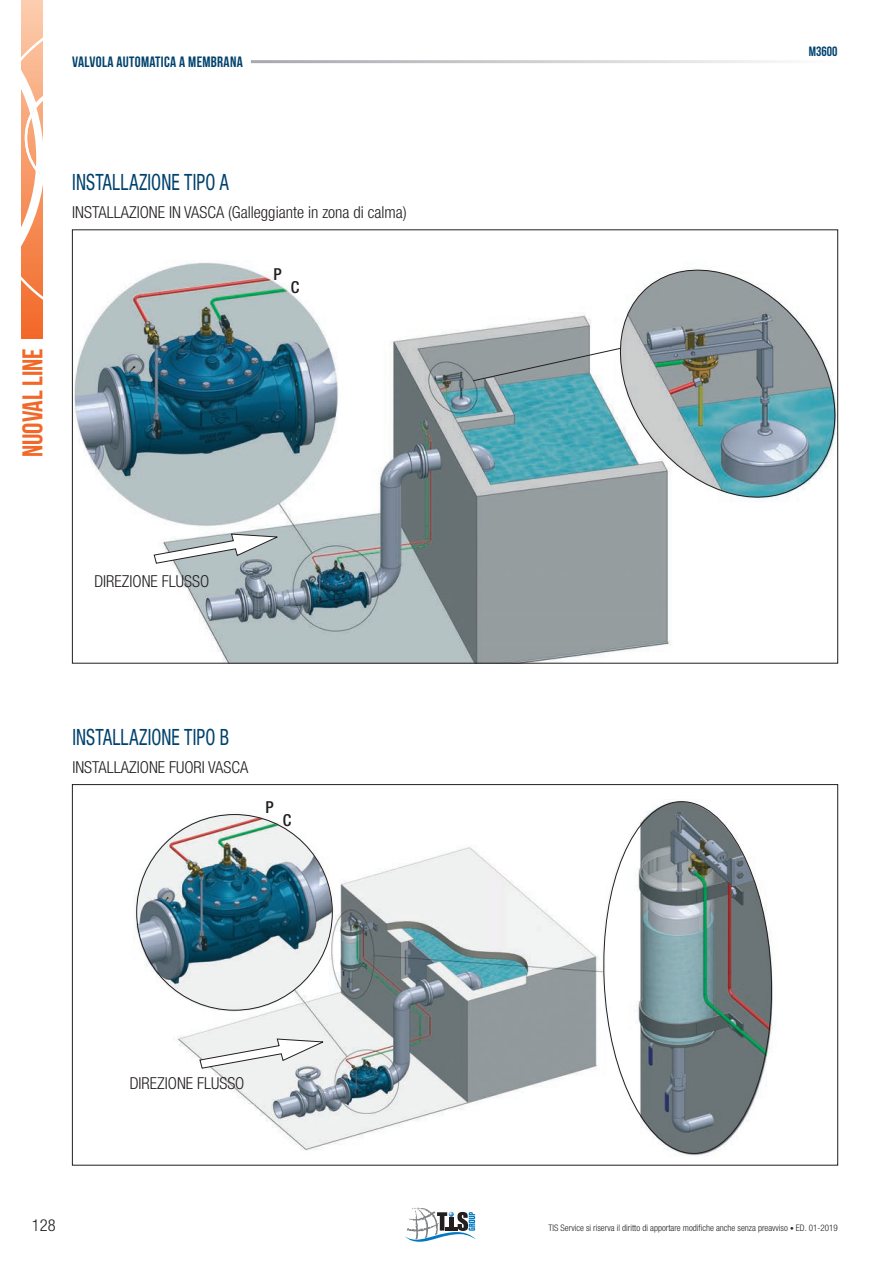
<style>
.page{position:relative;width:893px;height:1263px;background:#fff}
.page>*{position:absolute;margin:0;border:0;box-sizing:border-box;transform-origin:0 0}
.t1{font:700 28.5px "Bebas Neue";color:#f26828}
.t2{font:condensed 22.5px "Helvetica Neue";letter-spacing:.01em;color:#00426e;scale:.8 1}
.t3{font:300 condensed 16.5px "Helvetica Neue";color:#231f20}
.t4{font:500 condensed 16.5px "Helvetica Neue";color:#231f20}
.t5{font:15px "Bebas Neue";letter-spacing:.02em;color:#00426e}
.t6{font:13.5px "Bebas Neue";color:#00426e}
.t7{font:300 condensed 9px "Helvetica Neue";color:#231f20}
.s1{font-size:7.5px}
</style>
<div class="page">
<svg style="left:405px;top:1208px;width:71px;height:34px"></svg>
<div style="left:21px;top:0;width:22px;height:338px;background:#f36d2e"></div>
<svg style="left:21px;top:0;width:22px;height:305px;background:#f8b793"></svg>
<img style="left:74px;top:262px;width:597px;height:399px">
<img style="left:133px;top:813px;width:643px;height:343px">
<svg style="left:153px;top:533px;width:125px;height:31px"></svg>
<svg style="left:199px;top:1038px;width:125px;height:31px"></svg>
<svg style="left:600px;top:801px;width:175px;height:354px"></svg>
<svg style="left:608px;top:254px;width:231px;height:259px"></svg>
<svg style="left:473px;top:348px;width:148px;height:33px"></svg>
<p class="t5" style="left:72px;top:54px;width:172px">VALVOLA AUTOMATICA A MEMBRANA</p>
<h1 class="t1" style="left:17px;top:457px;width:110px;rotate:-90deg">NUOVAL LINE</h1>
<h2 class="t2" style="left:72px;top:169px;width:197px">INSTALLAZIONE TIPO A</h2>
<p class="t3" style="left:72px;top:203px;width:336px">INSTALLAZIONE IN VASCA (Galleggiante in zona di calma)</p>
<p class="t4" style="left:273px;top:264px;width:10px">P</p>
<p class="t4" style="left:291px;top:277px;width:10px">C</p>
<p class="t3" style="left:94px;top:572px;width:116px">DIREZIONE FLUSSO</p>
<h2 class="t2" style="left:72px;top:724px;width:197px">INSTALLAZIONE TIPO B</h2>
<p class="t3" style="left:72px;top:758px;width:177px">INSTALLAZIONE FUORI VASCA</p>
<p class="t4" style="left:265px;top:798px;width:10px">P</p>
<p class="t4" style="left:283px;top:811px;width:10px">C</p>
<p class="t3" style="left:32px;top:1215px;width:25px">128</p>
<p class="t3" style="left:130px;top:1074px;width:116px">DIREZIONE FLUSSO</p>
<p class="t6" style="left:809px;top:44px;width:30px">M3600</p>
<p class="t7" style="left:548px;top:1222px;width:291px">TIS Service si riserva il diritto di apportare modifiche anche senza preavviso <span class="s1">•</span> ED. 01-2019</p>
</div>
